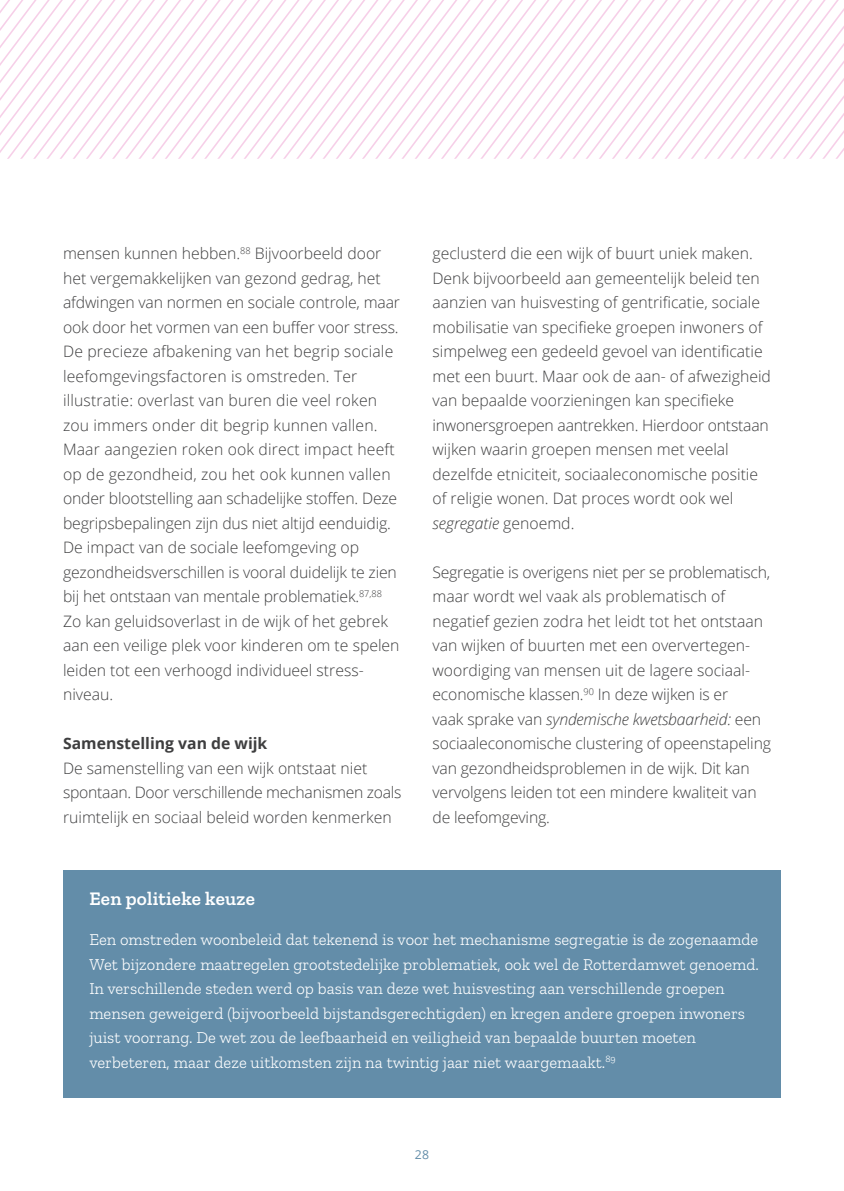
<style>
.page{position:relative;width:844px;height:1191px;background:#fff}
.page>*{position:absolute;margin:0;border:0;box-sizing:border-box;transform-origin:0 0}
.t1{font:600 19.25px "Zilla Slab";letter-spacing:.01em;color:#fff}
.t2{font:300 16.62px/24.5px "Zilla Slab";color:#fff}
.t3{font:300 15.75px/24.5px "Open Sans";color:#3e3e3f}
.t4{font:700 15.75px "Open Sans";color:#3e3e3f}
.t5{font:12.25px "Open Sans";color:#638da9}
.s1{font-style:italic}
</style>
<div class="page">
<svg style="left:0;top:0;width:843px;height:159px"></svg>
<div style="left:63px;top:869px;width:717px;height:228px;background:#638da9"></div>
<p class="t3" style="left:63px;top:241px;width:338px">mensen kunnen hebben.<sup>88</sup> Bijvoorbeeld door het vergemakkelijken van gezond gedrag, het afdwingen van normen en sociale controle, maar ook door het vormen van een buffer voor stress.<br>De precieze afbakening van het begrip sociale leefomgevingsfactoren is omstreden. Ter illustratie: overlast van buren die veel roken zou immers onder dit begrip kunnen vallen.<br>Maar aangezien roken ook direct impact heeft op de gezondheid, zou het ook kunnen vallen onder blootstelling aan schadelijke stoffen. Deze begripsbepalingen zijn dus niet altijd eenduidig.<br>De impact van de sociale leefomgeving op gezondheidsverschillen is vooral duidelijk te zien bij het ontstaan van mentale problematiek.<sup>87,88<br></sup>Zo kan geluidsoverlast in de wijk of het gebrek aan een veilige plek voor kinderen om te spelen leiden tot een verhoogd individueel stress&shy;niveau.</p>
<p class="t4" style="left:63px;top:732px;width:206px">Samenstelling van de wijk</p>
<p class="t3" style="left:63px;top:755px;width:340px">De samenstelling van een wijk ontstaat niet spontaan. Door verschillende mechanismen zoals ruimtelijk en sociaal beleid worden kenmerken</p>
<p class="t3" style="left:432px;top:241px;width:340px">geclusterd die een wijk of buurt uniek maken.<br>Denk bijvoorbeeld aan gemeentelijk beleid ten aanzien van huisvesting of gentrificatie, sociale mobilisatie van specifieke groepen inwoners of simpelweg een gedeeld gevoel van identificatie met een buurt. Maar ook de aan- of afwezigheid van bepaalde voorzieningen kan specifieke inwonersgroepen aantrekken. Hierdoor ontstaan wijken waarin groepen mensen met veelal dezelfde etniciteit, sociaaleconomische positie of religie wonen. Dat proces wordt ook wel <span class="s1">segregatie</span> genoemd.</p>
<p class="t3" style="left:432px;top:559px;width:340px">Segregatie is overigens niet per se problematisch, maar wordt wel vaak als problematisch of negatief gezien zodra het leidt tot het ontstaan van wijken of buurten met een oververtegen&shy;woordiging van mensen uit de lagere sociaal&shy;economische klassen.<sup>90</sup> In deze wijken is er<br>vaak sprake van <span class="s1">syndemische kwetsbaarheid:</span> een sociaaleconomische clustering of opeenstapeling van gezondheidsproblemen in de wijk. Dit kan vervolgens leiden tot een mindere kwaliteit van de leefomgeving.</p>
<p class="t1" style="left:89px;top:887px;width:167px">Een politieke keuze</p>
<p class="t2" style="left:89px;top:927px;width:671px">Een omstreden woonbeleid dat tekenend is voor het mechanisme segregatie is de zogenaamde Wet bijzondere maatregelen grootstedelijke problematiek, ook wel de Rotterdamwet genoemd.<br>In verschillende steden werd op basis van deze wet huisvesting aan verschillende groepen mensen geweigerd (bijvoorbeeld bijstandsgerechtigden) en kregen andere groepen inwoners juist voorrang. De wet zou de leefbaarheid en veiligheid van bepaalde buurten moeten verbeteren, maar deze uitkomsten zijn na twintig jaar niet waargemaakt.<sup>89</sup></p>
<p class="t5" style="left:415px;top:1146px;width:16px">28</p>
</div>
